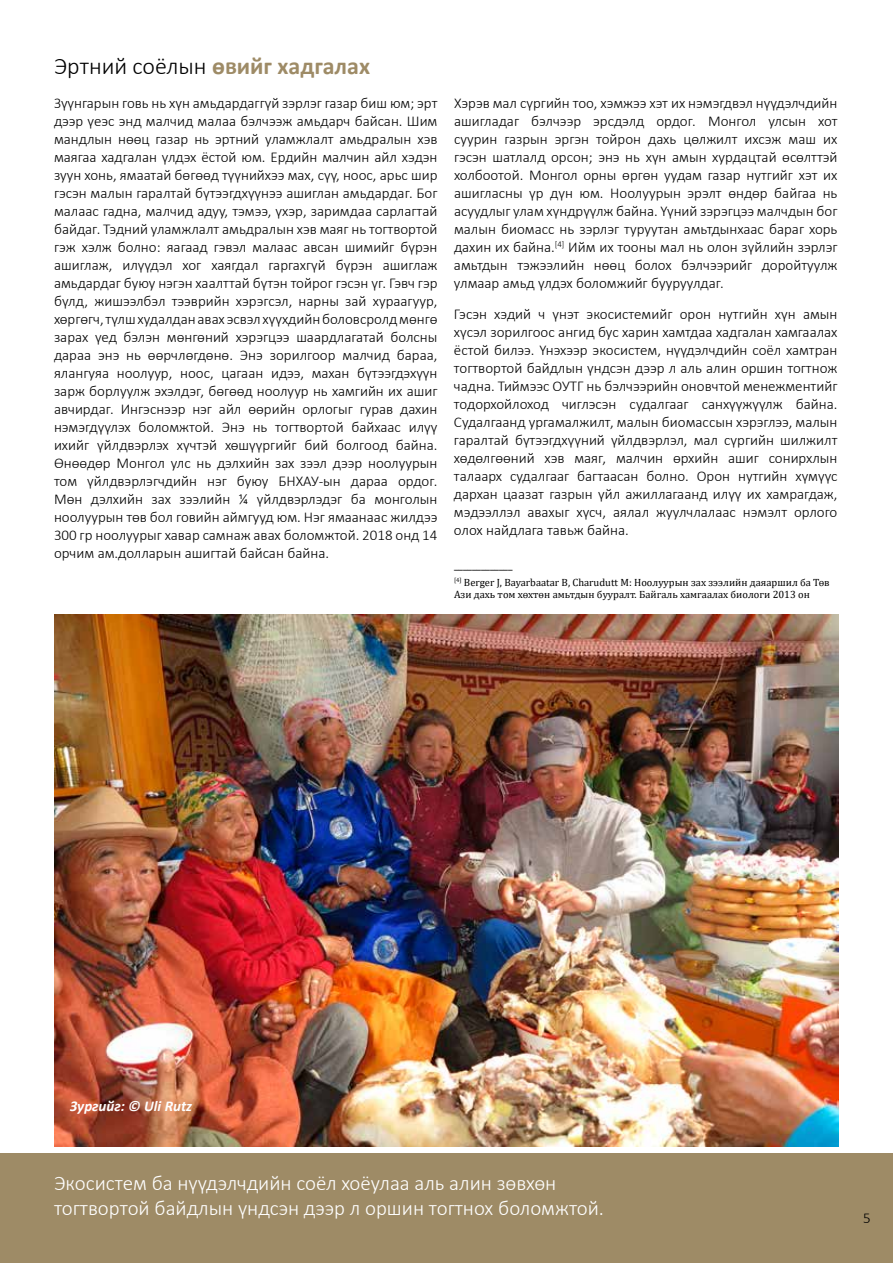
<style>
.page{position:relative;width:893px;height:1263px;background:#fff}
.page>*{position:absolute;margin:0;border:0;box-sizing:border-box;transform-origin:0 0}
.t1{font:700 24px "Calibri";color:#9e8b66}
.t2{font:300 21px/25.2px "Calibri";color:#fff}
.t3{font:300 15px/18px "Calibri";color:#000;text-align:justify}
.t4{font:italic 700 15px "Calibri";color:#fff}
.t5{font:13.5px "Cambria";color:#000;scale:.9 1}
.t6{font:10.5px/12.6px "Cambria";color:#000}
.s1{font-weight:300;color:#000}
</style>
<div class="page">
<div style="left:0;top:1153px;width:893px;height:110px;background:#9e8b66"></div>
<img style="left:54px;top:615px;width:785px;height:531px">
<h1 class="t1" style="left:54px;top:49px;width:317px"><span class="s1">Эртний соёлын</span> өвийг хадгалах</h1>
<p class="t3" style="left:54px;top:94px;width:385px">Зүүнгарын говь нь хүн амьдардаггүй зэрлэг газар биш юм; эрт дээр үеэс энд малчид малаа бэлчээж амьдарч байсан. Шим мандлын нөөц газар нь эртний уламжлалт амьдралын хэв маягаа хадгалан үлдэх ёстой юм. Ердийн малчин айл хэдэн зуун хонь, ямаатай бөгөөд түүнийхээ мах, сүү, ноос, арьс шир гэсэн малын гаралтай бүтээгдхүүнээ ашиглан амьдардаг. Бог малаас гадна, малчид адуу, тэмээ, үхэр, заримдаа сарлагтай байдаг. Тэдний уламжлалт амьдралын хэв маяг нь тогтвортой гэж хэлж болно: яагаад гэвэл малаас авсан шимийг бүрэн ашиглаж, илүүдэл хог хаягдал гаргахгүй бүрэн ашиглаж амьдардаг буюу нэгэн хаалттай бүтэн тойрог гэсэн үг. Гэвч гэр бүлд, жишээлбэл тээврийн хэрэгсэл, нарны зай хураагуур, хөргөгч, түлш худалдан авах эсвэл хүүхдийн боловсролд мөнгө зарах үед бэлэн мөнгөний хэрэгцээ шаардлагатай болсны дараа энэ нь өөрчлөгдөнө. Энэ зорилгоор малчид бараа, ялангуяа ноолуур, ноос, цагаан идээ, махан бүтээгдэхүүн зарж борлуулж эхэлдэг, бөгөөд ноолуур нь хамгийн их ашиг авчирдаг. Ингэснээр нэг айл өөрийн орлогыг гурав дахин нэмэгдүүлэх боломжтой. Энэ нь тогтвортой байхаас илүү ихийг үйлдвэрлэх хүчтэй хөшүүргийг бий болгоод байна.<br>Өнөөдөр Монгол улс нь дэлхийн зах зээл дээр ноолуурын том үйлдвэрлэгчдийн нэг буюу БНХАУ-ын дараа ордог.<br>Мөн дэлхийн зах зээлийн ¼ үйлдвэрлэдэг ба монголын ноолуурын төв бол говийн аймгууд юм. Нэг ямаанаас жилдээ 300 гр ноолуурыг хавар самнаж авах боломжтой. 2018 онд 14 орчим ам.долларын ашигтай байсан байна.</p>
<p class="t3" style="left:454px;top:94px;width:385px">Хэрэв мал сүргийн тоо, хэмжээ хэт их нэмэгдвэл нүүдэлчдийн ашигладаг бэлчээр эрсдэлд ордог. Монгол улсын хот суурин газрын эргэн тойрон дахь цөлжилт ихсэж маш их гэсэн шатлалд орсон; энэ нь хүн амын хурдацтай өсөлттэй холбоотой. Монгол орны өргөн уудам газар нутгийг хэт их ашигласны үр дүн юм. Ноолуурын эрэлт өндөр байгаа нь асуудлыг улам хүндрүүлж байна. Үүний зэрэгцээ малчдын бог малын биомасс нь зэрлэг туруутан амьтдынхаас бараг хорь дахин их байна.<sup>[4]</sup> Ийм их тооны мал нь олон зүйлийн зэрлэг амьтдын тэжээлийн нөөц болох бэлчээрийг доройтуулж улмаар амьд үлдэх боломжийг бууруулдаг.</p>
<p class="t3" style="left:454px;top:305px;width:385px">Гэсэн хэдий ч үнэт экосистемийг орон нутгийн хүн амын хүсэл зорилгоос ангид бус харин хамтдаа хадгалан хамгаалах ёстой билээ. Үнэхээр экосистем, нүүдэлчдийн соёл хамтран тогтвортой байдлын үндсэн дээр л аль алин оршин тогтнож чадна. Тиймээс ОУТГ нь бэлчээрийн оновчтой менежментийг тодорхойлоход чиглэсэн судалгааг санхүүжүүлж байна.<br>Судалгаанд ургамалжилт, малын биомассын хэрэглээ, малын гаралтай бүтээгдхүүний үйлдвэрлэл, мал сүргийн шилжилт хөдөлгөөний хэв маяг, малчин өрхийн ашиг сонирхлын талаарх судалгааг багтаасан болно. Орон нутгийн хүмүүс дархан цаазат газрын үйл ажиллагаанд илүү их хамрагдаж, мэдээллэл авахыг хүсч, аялал жуулчлалаас нэмэлт орлого олох найдлага тавьж байна.</p>
<p class="t5" style="left:454px;top:556px;width:67px">_____________</p>
<p class="t6" style="left:454px;top:576px;width:377px"><sup>[4]</sup> Berger J, Bayarbaatar B, Charudutt M: Ноолуурын зах зээлийн даяаршил ба Төв<br>Ази дахь том хөхтөн амьтдын бууралт. Байгаль хамгаалах биологи 2013 он</p>
<p class="t4" style="left:70px;top:1095px;width:124px">Зургийг: © Uli Rutz</p>
<h2 class="t2" style="left:54px;top:1170px;width:552px">Экосистем ба нүүдэлчдийн соёл хоёулаа аль алин зөвхөн тогтвортой байдлын үндсэн дээр л оршин тогтнох боломжтой.</h2>
<p class="t3" style="left:863px;top:1209px;width:9px">5</p>
</div>
